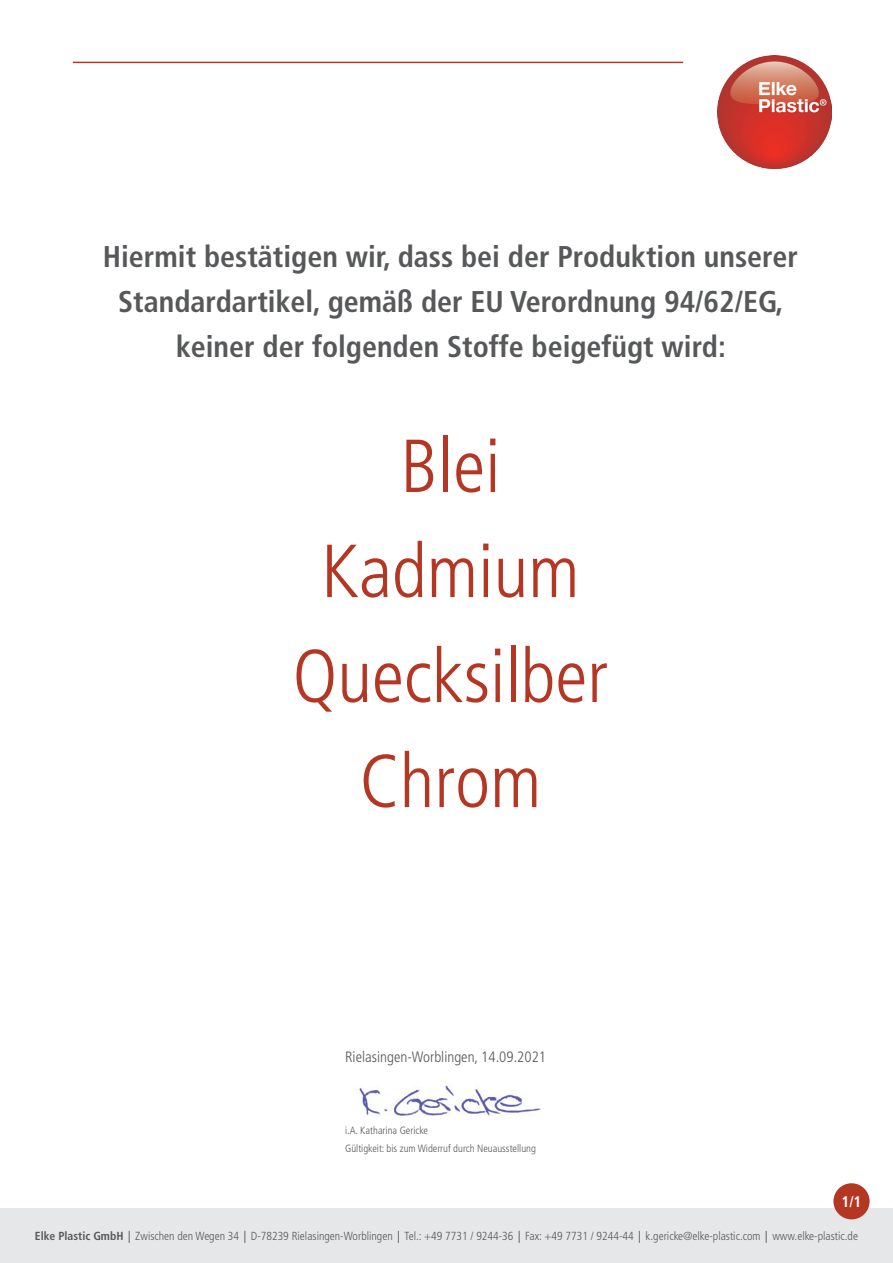
<style>
.page{position:relative;width:893px;height:1263px;background:#fff}
.page>*{position:absolute;margin:0;border:0;box-sizing:border-box;transform-origin:0 0}
.t1{font:300 condensed 75px/105px "Frutiger";color:#b43724;text-align:center}
.t2{font:700 condensed 30px/45px "Frutiger";color:#57585a;text-align:center}
.t3{font:700 condensed 15.3px "Frutiger";color:#fff}
.t4{font:300 condensed 15px "Frutiger";color:#57585a}
.t5{font:300 condensed 11.7px "Frutiger";color:#57585a}
.t6{font:300 condensed 10.5px/18px "Frutiger";color:#57585a}
.s1{font-weight:700}
.s2{font-family:"Helvetica Neue";font-weight:400;font-stretch:normal}
</style>
<div class="page">
<img style="left:359px;top:1085px;width:182px;height:31px">
<div style="left:0;top:1209px;width:893px;height:54px;background:#e6e7e9"></div>
<img style="left:718px;top:55px;width:113px;height:114px">
<hr style="left:73px;top:62px;width:610px;height:1px;background:#b43724">
<div style="left:833px;top:1183px;width:37px;height:36px;background:#b43724;border-radius:50%"></div>
<h2 class="t2" style="left:103px;top:234px;width:697px">Hiermit bestätigen wir, dass bei der Produktion unserer<br>Standardartikel, gemäß der EU Verordnung 94/62/EG, keiner der folgenden Stoffe beigefügt wird:</h2>
<h1 class="t1" style="left:293px;top:415px;width:317px">Blei<br>Kadmium<br>Quecksilber<br>Chrom</h1>
<p class="t4" style="left:345px;top:1048px;width:202px">Rielasingen-Worblingen, 14.09.2021</p>
<p class="t6" style="left:345px;top:1121px;width:192px">i.A. Katharina Gericke<br>Gültigkeit: bis zum Widerruf durch Neuausstellung</p>
<h3 class="t3" style="left:841px;top:1193px;width:22px">1/1</h3>
<p class="t5" style="left:35px;top:1230px;width:824px"><span class="s1">Elke Plastic GmbH</span><span class="s2">│</span>Zwischen den Wegen 34<span class="s2">│</span>D-78239 Rielasingen-Worblingen<span class="s2">│</span>Tel.: +49 7731 / 9244-36<span class="s2">│</span>Fax: +49 7731 / 9244-44<span class="s2">│</span>k.gericke@elke-plastic.com<span class="s2">│</span>www.elke-plastic.de</p>
</div>
